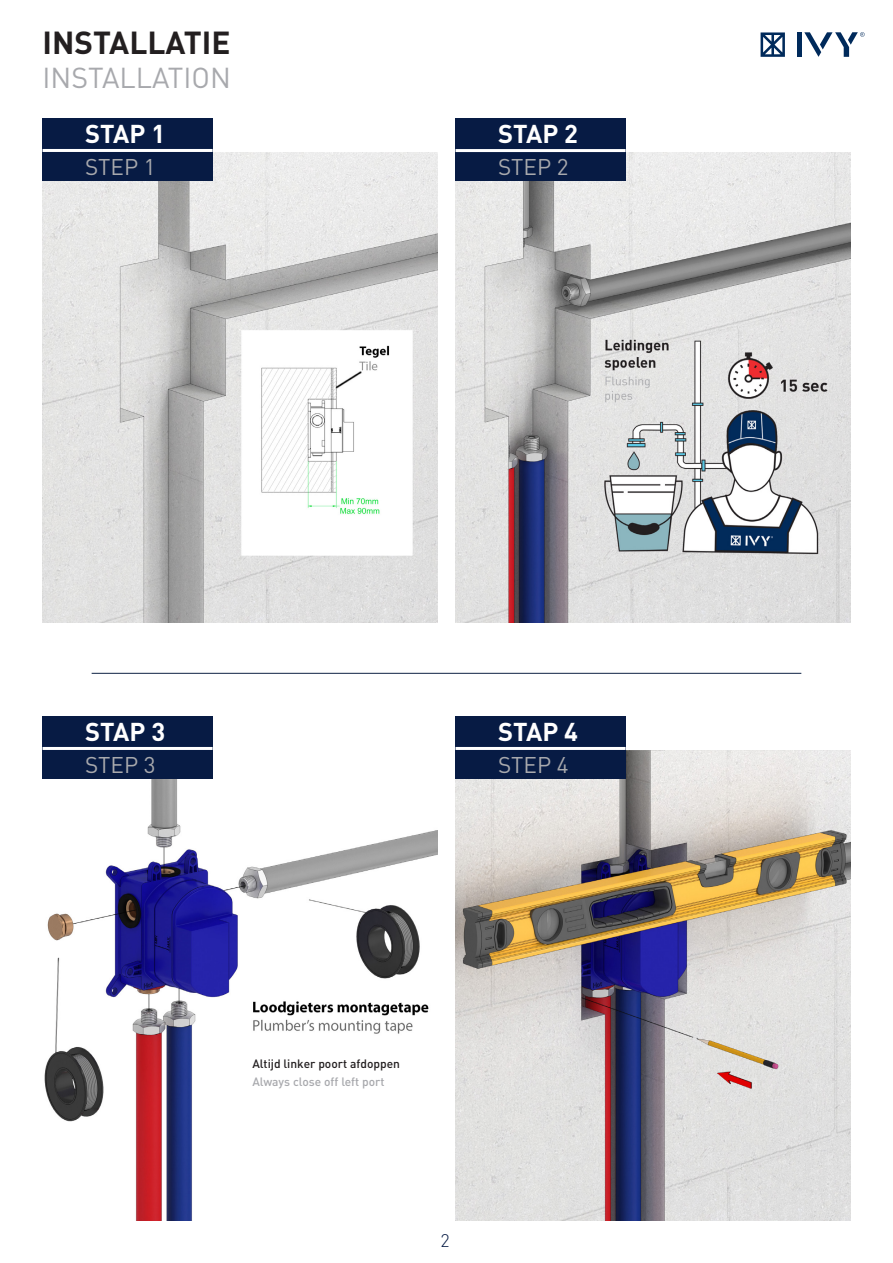
<style>
.page{position:relative;width:893px;height:1263px;background:#fff}
.page>*{position:absolute;margin:0;border:0;box-sizing:border-box;transform-origin:0 0}
.t1{font:700 31.5px "DIN Pro";color:#231f20}
.t2{font:28.5px "DIN Pro";color:#a8a9ad}
.t3{font:700 25.5px "DIN Pro";color:#fff}
.t4{font:22.5px "DIN Pro";color:#a8a9ad}
.t5{font:300 18px "DIN Pro";color:#071b44}
.t6{font:500 12px "DIN Pro";color:#231f20}
.t7{font:500 12px "DIN Pro";color:#a8a9ad}
</style>
<div class="page">
<div style="left:797px;top:32px;width:5px;height:25px;background:#002a5b"></div>
<svg style="left:761px;top:32px;width:24px;height:25px"></svg>
<svg style="left:804px;top:32px;width:61px;height:25px"></svg>
<img style="left:43px;top:152px;width:394px;height:470px">
<img style="left:455px;top:152px;width:395px;height:470px">
<img style="left:44px;top:779px;width:393px;height:441px">
<img style="left:455px;top:750px;width:395px;height:470px">
<div style="left:43px;top:118px;width:170px;height:63px;background:#071b44"></div>
<div style="left:455px;top:118px;width:171px;height:63px;background:#071b44"></div>
<div style="left:455px;top:716px;width:171px;height:63px;background:#071b44"></div>
<div style="left:43px;top:716px;width:170px;height:63px;background:#071b44"></div>
<hr style="left:43px;top:149px;width:170px;height:3px;background:#fff">
<hr style="left:455px;top:149px;width:171px;height:3px;background:#fff">
<hr style="left:455px;top:747px;width:171px;height:3px;background:#fff">
<hr style="left:43px;top:747px;width:170px;height:3px;background:#fff">
<hr style="left:92px;top:673px;width:709px;height:1px;background:#0e2244">
<p class="t1" style="left:43px;top:21px;width:189px">INSTALLATIE</p>
<p class="t2" style="left:43px;top:58px;width:190px">INSTALLATION</p>
<p class="t3" style="left:85px;top:116px;width:82px">STAP 1</p>
<p class="t3" style="left:498px;top:116px;width:82px">STAP 2</p>
<p class="t4" style="left:85px;top:151px;width:72px">STEP 1</p>
<p class="t4" style="left:498px;top:151px;width:72px">STEP 2</p>
<p class="t3" style="left:85px;top:714px;width:82px">STAP 3</p>
<p class="t3" style="left:498px;top:714px;width:82px">STAP 4</p>
<p class="t4" style="left:85px;top:749px;width:72px">STEP 3</p>
<p class="t4" style="left:498px;top:749px;width:72px">STEP 4</p>
<p class="t6" style="left:252px;top:1055px;width:149px">Altijd linker poort afdoppen</p>
<p class="t7" style="left:252px;top:1073px;width:134px">Always close off left port</p>
<h3 class="t5" style="left:440px;top:1228px;width:11px">2</h3>
</div>
